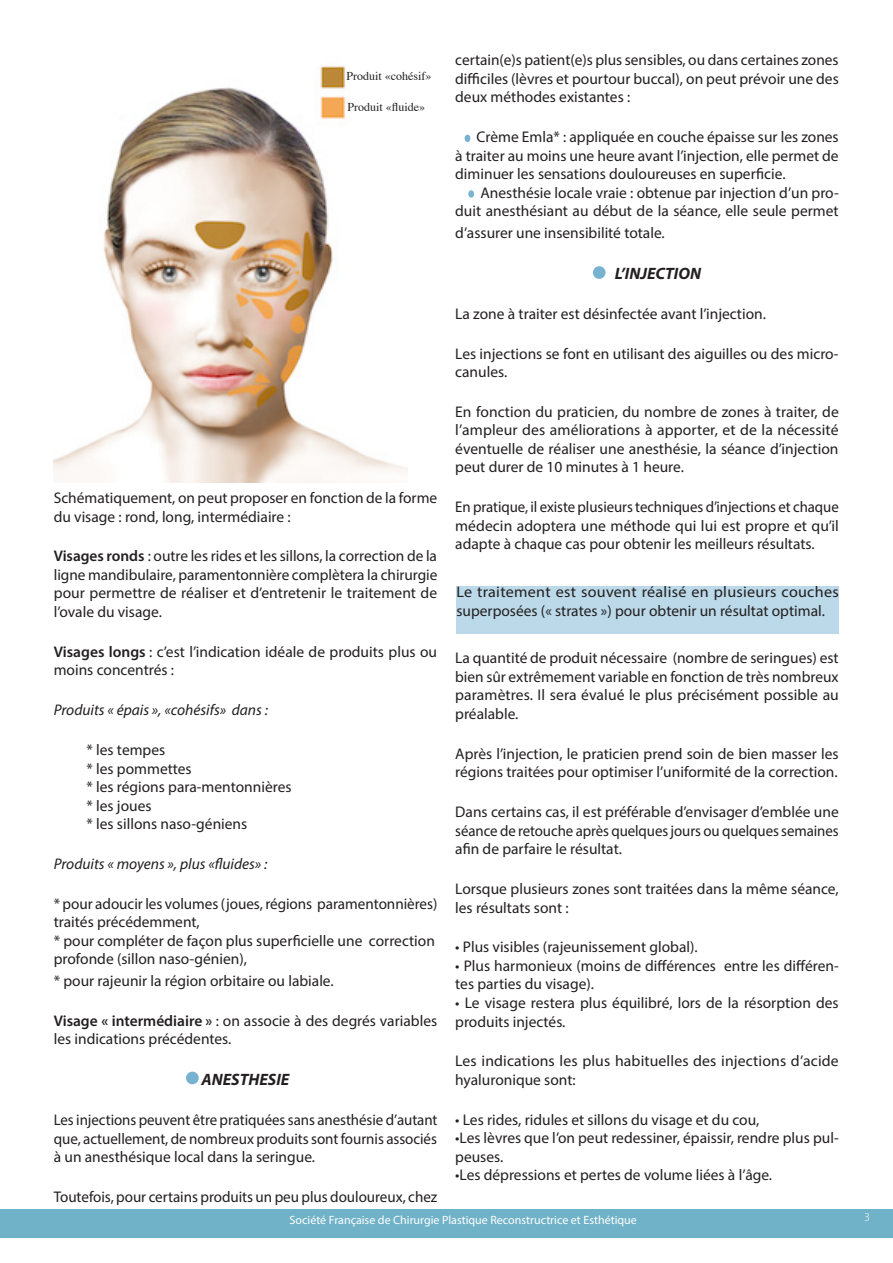
<style>
.page{position:relative;width:893px;height:1263px;background:#fff}
.page>*{position:absolute;margin:0;border:0;box-sizing:border-box;transform-origin:0 0}
.t1{font:italic 700 16.5px "Myriad Pro";color:#231f20}
.t2{font:15.45px/18.6px "Myriad Pro";color:#231f20}
.t3{font:15.45px/18.6px "Myriad Pro";color:#231f20;text-align:justify;scale:.96 1}
.t4{font:15.45px/18.6px "Myriad Pro";color:#231f20;scale:1.04 1}
.t5{font:italic 15.45px "Myriad Pro";color:#231f20}
.t6{font:12px "Myriad Pro";color:#fff}
.t7{font:12px "Times";color:#231f20}
.t8{font:300 12px "Myriad Pro";color:#fff}
.s1{font-weight:600}
</style>
<div class="page">
<svg style="left:465px;top:135px;width:5px;height:7px"></svg>
<div style="left:468px;top:190px;width:6px;height:8px;background:#77b3d0;border-radius:50%"></div>
<div style="left:593px;top:266px;width:13px;height:13px;background:#77b3d0;border-radius:50%"></div>
<div style="left:0;top:1209px;width:893px;height:28px;background:#70b2c8"></div>
<img style="left:54px;top:66px;width:354px;height:417px">
<div style="left:186px;top:1071px;width:13px;height:13px;background:#77b3d0;border-radius:50%"></div>
<div style="left:456px;top:586px;width:383px;height:48px;background:#bbd9e8"></div>
<p class="t2" style="left:455px;top:50px;width:385px;text-align:justify">certain(e)s patient(e)s plus sensibles, ou dans certaines zones difficiles (lèvres et pourtour buccal), on peut prévoir une des deux méthodes existantes :</p>
<p class="t2" style="left:455px;top:127px;width:385px;text-align:justify;text-indent:21px">Crème Emla* : appliquée en couche épaisse sur les zones à traiter au moins une heure avant l’injection, elle permet de diminuer les sensations douloureuses en superficie.</p>
<p class="t2" style="left:455px;top:183px;width:385px;text-align:right">Anesthésie locale vraie : obtenue par injection d’un pro&shy;duit anesthésiant au début de la séance, elle seule permet</p>
<p class="t2" style="left:455px;top:223px;width:211px">d’assurer une insensibilité totale.</p>
<p class="t1" style="left:615px;top:263px;width:88px">L’INJECTION</p>
<p class="t2" style="left:455px;top:304px;width:312px">La zone à traiter est désinfectée avant l’injection.</p>
<p class="t2" style="left:455px;top:344px;width:385px">Les injections se font en utilisant des aiguilles ou des micro&shy;canules.</p>
<p class="t2" style="left:455px;top:402px;width:385px;text-align:justify">En fonction du praticien, du nombre de zones à traiter, de l’ampleur des améliorations à apporter, et de la nécessité éventuelle de réaliser une anesthésie, la séance d’injection peut durer de 10 minutes à 1 heure.</p>
<p class="t3" style="left:455px;top:497px;width:401px">En pratique, il existe plusieurs techniques d’injections et chaque médecin adoptera une méthode qui lui est propre et qu’il adapte à chaque cas pour obtenir les meilleurs résultats.</p>
<p class="t7" style="left:347px;top:65px;width:86px">Produit «cohésif»</p>
<p class="t7" style="left:348px;top:96px;width:79px">Produit «fluide»</p>
<p class="t2" style="left:54px;top:488px;width:385px">Schématiquement, on peut proposer en fonction de la forme du visage : rond, long, intermédiaire :</p>
<p class="t2" style="left:54px;top:547px;width:385px;text-align:justify"><span class="s1">Visages ronds</span> : outre les rides et les sillons, la correction de la ligne mandibulaire, paramentonnière complètera la chirurgie pour permettre de réaliser et d’entretenir le traitement de l’ovale du visage.</p>
<p class="t2" style="left:54px;top:642px;width:385px"><span class="s1">Visages longs</span> : c’est l’indication idéale de produits plus ou moins concentrés :</p>
<p class="t5" style="left:54px;top:700px;width:216px">Produits « épais », «cohésifs» dans :</p>
<p class="t2" style="left:87px;top:740px;width:80px">* les tempes</p>
<p class="t2" style="left:87px;top:759px;width:107px">* les pommettes</p>
<p class="t2" style="left:87px;top:777px;width:207px">* les régions para-mentonnières</p>
<p class="t2" style="left:87px;top:796px;width:67px">* les joues</p>
<p class="t2" style="left:87px;top:814px;width:162px">* les sillons naso-géniens</p>
<p class="t5" style="left:54px;top:854px;width:215px">Produits « moyens », plus «fluides» :</p>
<p class="t2" style="left:54px;top:894px;width:385px">* pour adoucir les volumes (joues, régions paramentonnières) traités précédemment,</p>
<p class="t2" style="left:54px;top:931px;width:383px">* pour compléter de façon plus superficielle une correction profonde (sillon naso-génien),</p>
<p class="t2" style="left:54px;top:971px;width:281px">* pour rajeunir la région orbitaire ou labiale.</p>
<p class="t2" style="left:54px;top:1011px;width:385px"><span class="s1">Visage « intermédiaire »</span> : on associe à des degrés variables les indications précédentes.</p>
<p class="t1" style="left:202px;top:1069px;width:89px">ANESTHESIE</p>
<p class="t2" style="left:54px;top:1110px;width:385px;text-align:justify">Les injections peuvent être pratiquées sans anesthésie d’autant que, actuellement, de nombreux produits sont fournis associés à un anesthésique local dans la seringue.</p>
<p class="t2" style="left:54px;top:1187px;width:385px">Toutefois, pour certains produits un peu plus douloureux, chez</p>
<p class="t4" style="left:456px;top:583px;width:369px">Le traitement est souvent réalisé en plusieurs couches superposées (« strates ») pour obtenir un résultat optimal.</p>
<p class="t2" style="left:455px;top:649px;width:385px;text-align:justify">La quantité de produit nécessaire (nombre de seringues) est bien sûr extrêmement variable en fonction de très nombreux paramètres. Il sera évalué le plus précisément possible au préalable.</p>
<p class="t2" style="left:455px;top:744px;width:385px">Après l’injection, le praticien prend soin de bien masser les régions traitées pour optimiser l’uniformité de la correction.</p>
<p class="t2" style="left:455px;top:802px;width:385px;text-align:justify">Dans certains cas, il est préférable d’envisager d’emblée une séance de retouche après quelques jours ou quelques semaines afin de parfaire le résultat.</p>
<p class="t2" style="left:455px;top:879px;width:385px">Lorsque plusieurs zones sont traitées dans la même séance, les résultats sont :</p>
<p class="t2" style="left:455px;top:938px;width:244px">• Plus visibles (rajeunissement global).</p>
<p class="t2" style="left:455px;top:956px;width:385px">• Plus harmonieux (moins de différences entre les différen&shy;tes parties du visage).</p>
<p class="t2" style="left:455px;top:993px;width:385px">• Le visage restera plus équilibré, lors de la résorption des produits injectés.</p>
<p class="t2" style="left:455px;top:1051px;width:385px">Les indications les plus habituelles des injections d’acide hyaluronique sont:</p>
<p class="t2" style="left:455px;top:1110px;width:306px">• Les rides, ridules et sillons du visage et du cou,</p>
<p class="t2" style="left:455px;top:1128px;width:385px">•Les lèvres que l’on peut redessiner, épaissir, rendre plus pul&shy;peuses.</p>
<p class="t2" style="left:455px;top:1165px;width:318px">•Les dépressions et pertes de volume liées à l’âge.</p>
<p class="t6" style="left:290px;top:1213px;width:349px">Société Française de Chirurgie Plastique Reconstructrice et Esthétique</p>
<p class="t8" style="left:864px;top:1210px;width:7px">3</p>
</div>
